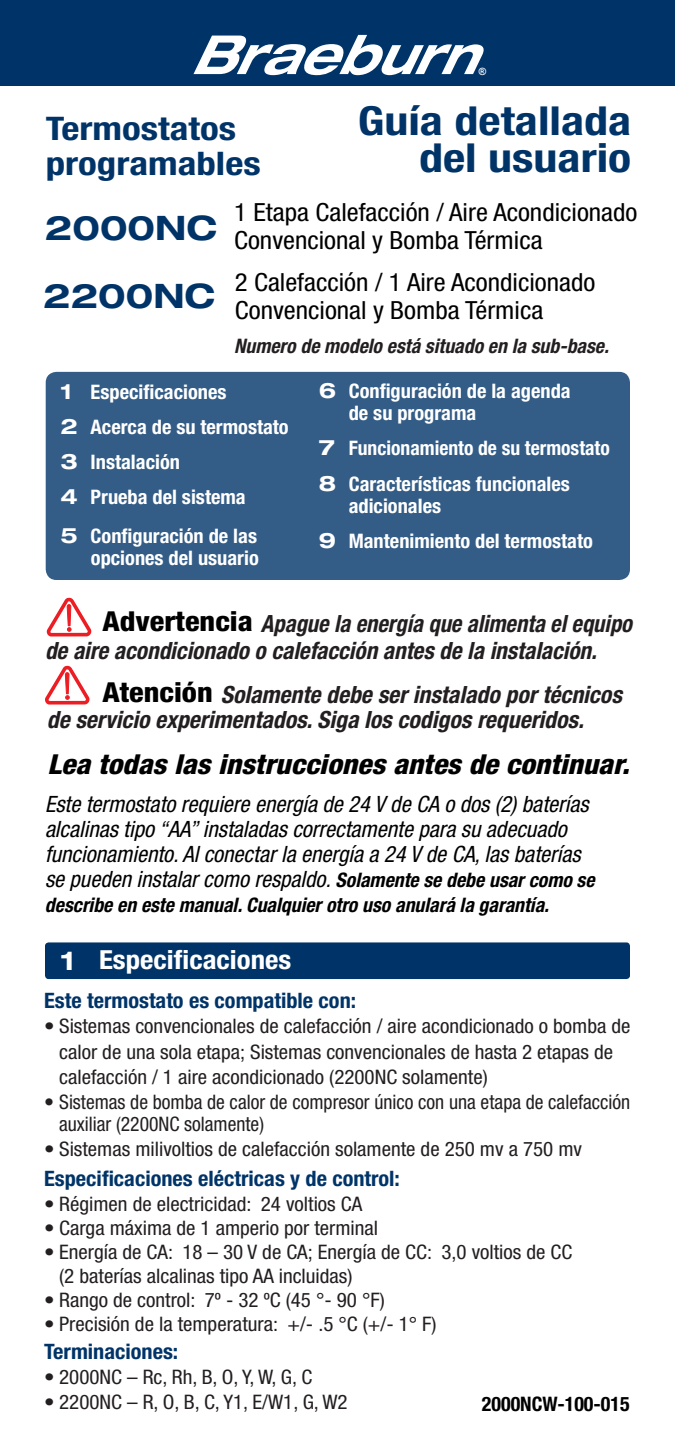
<style>
.page{position:relative;width:675px;height:1441px;background:#fff}
.page>*{position:absolute;margin:0;border:0;box-sizing:border-box;transform-origin:0 0}
.t1{font:700 condensed 40px/37.5px "Helvetica Neue LT Std";color:#003468;text-align:right;scale:1.2 1}
.t2{font:700 expanded 33.75px "Helvetica Neue LT Std";color:#003468}
.t3{font:700 condensed 32.5px/35px "Helvetica Neue LT Std";color:#003468;scale:1.2 1}
.t4{font:italic 800 condensed 27.5px "Helvetica Neue LT Std";color:#000;scale:1.08 1}
.t5{font:700 condensed 26.25px "Helvetica Neue LT Std";color:#fff;scale:1.1 1}
.t6{font:condensed 25px/27.5px "Helvetica Neue LT Std";color:#000;scale:1.07 1}
.t7{font:italic 700 condensed 23.75px/27.5px "Helvetica Neue LT Std";color:#231f20;scale:.95 1}
.t8{font:italic 700 condensed 23.75px/25px "Helvetica Neue LT Std";color:#231f20}
.t9{font:italic condensed 22.5px/25px "Helvetica Neue LT Std";color:#000}
.t10{font:700 condensed 21.25px "Helvetica Neue LT Std";color:#003468;scale:1.05 1}
.t11{font:condensed 20px/25px "Helvetica Neue LT Std";color:#231f20;scale:1.05 1}
.t12{font:700 condensed 20px/35px "Helvetica Neue LT Std";color:#fff}
.t13{font:condensed 20px/22.5px "Helvetica Neue LT Std";color:#231f20}
.t14{font:italic 700 condensed 20px "Helvetica Neue LT Std";color:#000}
.t15{font:italic 700 condensed 20px "Helvetica Neue LT Std";color:#231f20}
.t16{font:700 condensed 20px "Helvetica Neue LT Std";color:#000}
.t17{font:700 10px "Arial";color:#fff}
.s1{font-stretch:expanded;font-size:21.25px}
.s2{font-weight:800;font-style:normal;font-size:27.5px;color:#000}
.s3{font-weight:700;font-size:20px}
.s4{font-stretch:expanded}
</style>
<div class="page">
<div style="left:0;top:0;width:675px;height:85px;background:#003468"></div>
<div style="left:46px;top:372px;width:584px;height:208px;background:#335c86;border-radius:11px"></div>
<svg style="left:194px;top:35px;width:290px;height:40px"></svg>
<div style="left:45px;top:942px;width:585px;height:36px;background:#003468;border-radius:4px"></div>
<svg style="left:46px;top:597px;width:46px;height:40px"></svg>
<svg style="left:45px;top:665px;width:45px;height:40px"></svg>
<h3 class="t3" style="left:46px;top:111px;width:181px">Termostatos programables</h3>
<p class="t17" style="left:479px;top:64px;width:9px">®</p>
<h1 class="t1" style="left:358px;top:101px;width:229px">Guía detallada del usuario</h1>
<h2 class="t2" style="left:45px;top:207px;width:174px">2000NC</h2>
<p class="t6" style="left:234px;top:199px;width:378px">1 Etapa Calefacción / Aire Acondicionado<br>Convencional y Bomba Térmica</p>
<h2 class="t2" style="left:43px;top:275px;width:174px">2200NC</h2>
<p class="t6" style="left:235px;top:269px;width:338px">2 Calefacción / 1 Aire Acondicionado<br>Convencional y Bomba Térmica</p>
<p class="t15" style="left:234px;top:334px;width:376px">Numero de modelo está situado en la sub-base.</p>
<p class="t12" style="left:61px;top:374px;width:230px"><span class="s1">1</span> Especificaciones<br><span class="s1">2</span> Acerca de su termostato<br><span class="s1">3</span> Instalación<br><span class="s1">4</span> Prueba del sistema</p>
<p class="t12" style="left:61px;top:524px;width:200px;line-height:22.5px;text-align:right"><span class="s1">5</span> Configuración de las opciones del usuario</p>
<p class="t12" style="left:349px;top:379px;width:223px;line-height:22.5px;text-indent:-30px"><span class="s1">6</span> Configuración de la agenda de su programa</p>
<p class="t12" style="left:319px;top:430px;width:293px"><span class="s1">7</span> Funcionamiento de su termostato<br><span class="s1">8</span> Características funcionales</p>
<p class="t12" style="left:319px;top:488px;width:276px;text-indent:30px">adicionales<br><span class="s1">9</span> Mantenimiento del termostato</p>
<p class="t7" style="left:45px;top:610px;width:620px;text-indent:57px"><span class="s2">Advertencia</span> Apague la energía que alimenta el equipo de aire acondicionado o calefacción antes de la instalación.</p>
<p class="t8" style="left:47px;top:682px;width:577px;text-indent:56px"><span class="s2">Atención</span> Solamente debe ser instalado por técnicos de servicio experimentados. Siga los codigos requeridos.</p>
<h3 class="t4" style="left:48px;top:747px;width:541px">Lea todas las instrucciones antes de continuar.</h3>
<p class="t9" style="left:45px;top:791px;width:551px">Este termostato requiere energía de 24 V de CA o dos (2) baterías alcalinas tipo “AA” instaladas correctamente para su adecuado funcionamiento. Al conectar la energía a 24 V de CA, las baterías se pueden instalar como respaldo. <span class="s3">Solamente se debe usar como se</span></p>
<p class="t14" style="left:45px;top:892px;width:505px">describe en este manual. Cualquier otro uso anulará la garantía.</p>
<h3 class="t5" style="left:61px;top:943px;width:211px"><span class="s4">1</span> Especificaciones</h3>
<p class="t10" style="left:44px;top:987px;width:299px">Este termostato es compatible con:</p>
<p class="t11" style="left:59px;top:1013px;width:546px;text-indent:-15px">• Sistemas convencionales de calefacción / aire acondicionado o bomba de calor de una sola etapa; Sistemas convencionales de hasta 2 etapas de calefacción / 1 aire acondicionado (2200NC solamente)</p>
<p class="t13" style="left:59px;top:1089px;width:573px;text-indent:-15px">• Sistemas de bomba de calor de compresor único con una etapa de calefacción auxiliar (2200NC solamente)</p>
<p class="t11" style="left:44px;top:1136px;width:514px">• Sistemas milivoltios de calefacción solamente de 250 mv a 750 mv</p>
<p class="t10" style="left:44px;top:1165px;width:340px">Especificaciones eléctricas y de control:</p>
<p class="t11" style="left:44px;top:1191px;width:304px">• Régimen de electricidad: 24 voltios CA</p>
<p class="t11" style="left:44px;top:1215px;width:320px">• Carga máxima de 1 amperio por terminal</p>
<p class="t11" style="left:59px;top:1239px;width:490px;line-height:24px;text-indent:-15px">• Energía de CA: 18 – 30 V de CA; Energía de CC: 3,0 voltios de CC (2 baterías alcalinas tipo AA incluidas)</p>
<p class="t11" style="left:44px;top:1287px;width:326px">• Rango de control: 7º - 32 ºC (45 °- 90 °F)</p>
<p class="t11" style="left:44px;top:1311px;width:375px">• Precisión de la temperatura: +/- .5 °C (+/- 1° F)</p>
<p class="t10" style="left:44px;top:1337px;width:129px">Terminaciones:</p>
<p class="t11" style="left:44px;top:1363px;width:257px">• 2000NC – Rc, Rh, B, O, Y, W, G, C</p>
<p class="t11" style="left:44px;top:1388px;width:291px">• 2200NC – R, O, B, C, Y1, E/W1, G, W2</p>
<p class="t16" style="left:482px;top:1390px;width:149px">2000NCW-100-015</p>
</div>
